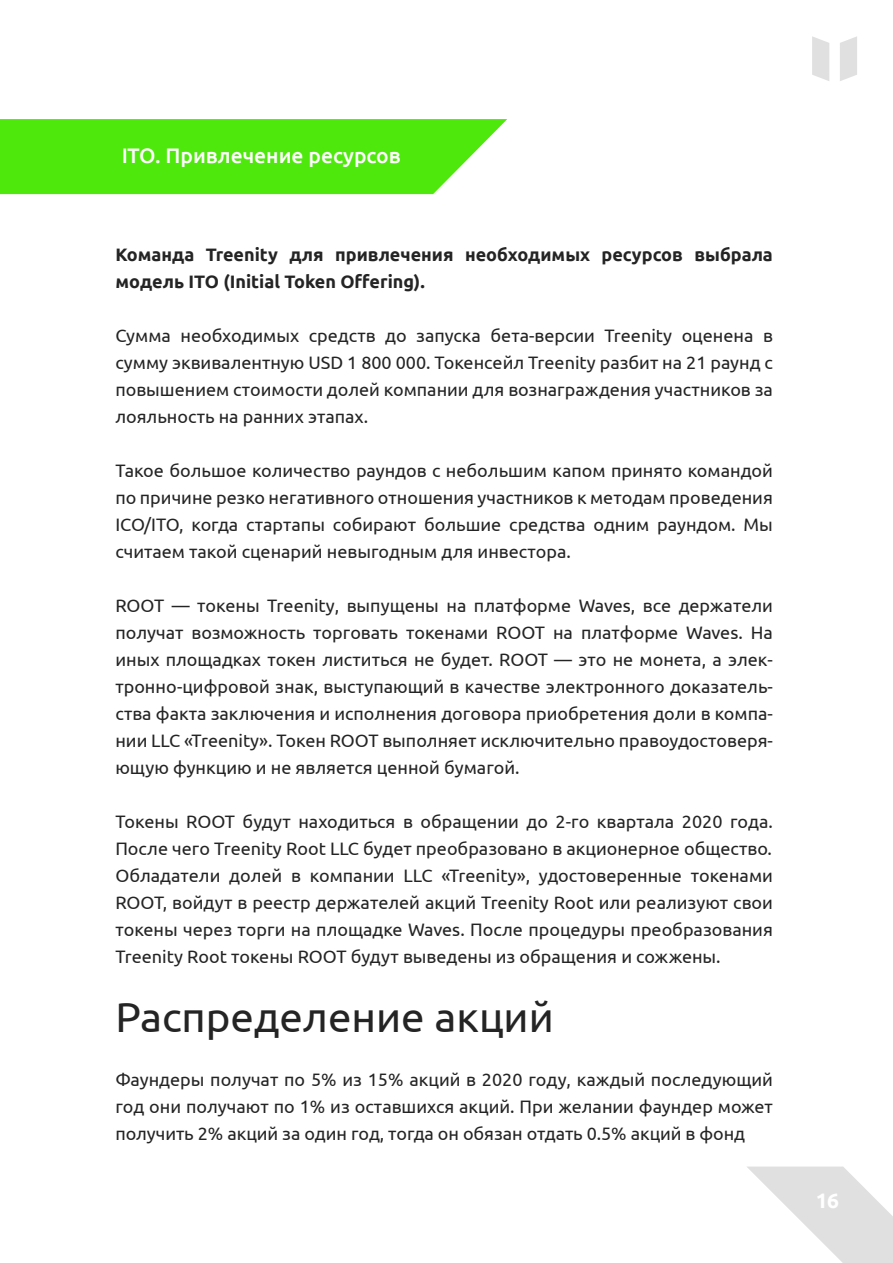
<style>
.page{position:relative;width:893px;height:1263px;background:#fff}
.page>*{position:absolute;margin:0;border:0;box-sizing:border-box;transform-origin:0 0}
.t1{font:42px "Ubuntu";color:#242424}
.t2{font:500 21px "Ubuntu";color:#fff}
.t3{font:700 21px "Ubuntu";color:#fff}
.t4{font:18px/27px "Ubuntu";color:#242424;text-align:justify}
.t5{font:700 18px/27px "Ubuntu";color:#242424}
</style>
<div class="page">
<svg style="left:840px;top:36px;width:17px;height:45px"></svg>
<svg style="left:812px;top:36px;width:17px;height:45px"></svg>
<svg style="left:747px;top:1167px;width:145px;height:96px"></svg>
<svg style="left:0;top:119px;width:507px;height:75px;background:#5be91e"></svg>
<p class="t2" style="left:121px;top:143px;width:281px">ITO. Привлечение ресурсов</p>
<p class="t5" style="left:115px;top:241px;width:659px">Команда Treenity для привлечения необходимых ресурсов выбрала модель ITO (Initial Token Offering).</p>
<p class="t4" style="left:115px;top:322px;width:659px">Сумма необходимых средств до запуска бета-версии Treenity оценена в сумму эквивалентную USD 1 800 000. Токенсейл Treenity разбит на 21 раунд с повышением стоимости долей компании для вознаграждения участников за лояльность на ранних этапах.</p>
<p class="t4" style="left:115px;top:457px;width:659px">Такое большое количество раундов с небольшим капом принято командой по причине резко негативного отношения участников к методам проведения ICO/ITO, когда стартапы собирают большие средства одним раундом. Мы считаем такой сценарий невыгодным для инвестора.</p>
<p class="t4" style="left:115px;top:592px;width:659px">ROOT — токены Treenity, выпущены на платформе Waves, все держатели получат возможность торговать токенами ROOT на платформе Waves. На иных площадках токен листиться не будет. ROOT — это не монета, а элек&shy;тронно-цифровой знак, выступающий в качестве электронного доказатель&shy;ства факта заключения и исполнения договора приобретения доли в компа&shy;нии LLC «Treenity». Токен ROOT выполняет исключительно правоудостоверя&shy;ющую функцию и не является ценной бумагой.</p>
<p class="t4" style="left:115px;top:808px;width:659px">Токены ROOT будут находиться в обращении до 2-го квартала 2020 года.<br>После чего Treenity Root LLC будет преобразовано в акционерное общество.<br>Обладатели долей в компании LLC «Treenity», удостоверенные токенами ROOT, войдут в реестр держателей акций Treenity Root или реализуют свои токены через торги на площадке Waves. После процедуры преобразования Treenity Root токены ROOT будут выведены из обращения и сожжены.</p>
<h1 class="t1" style="left:115px;top:991px;width:440px">Распределение акций</h1>
<p class="t4" style="left:115px;top:1065px;width:659px">Фаундеры получат по 5% из 15% акций в 2020 году, каждый последующий год они получают по 1% из оставшихся акций. При желании фаундер может получить 2% акций за один год, тогда он обязан отдать 0.5% акций в фонд</p>
<p class="t3" style="left:815px;top:1188px;width:25px">16</p>
</div>
